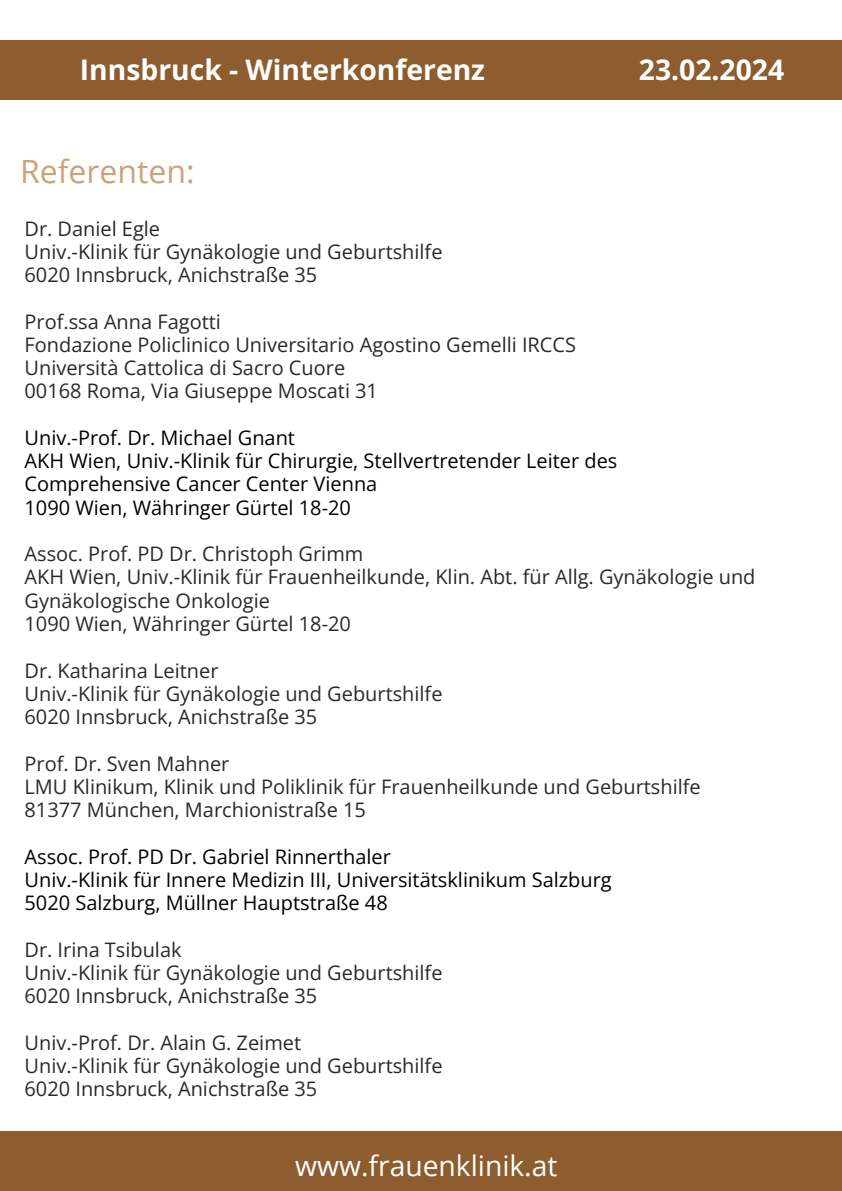
<style>
.page{position:relative;width:842px;height:1191px;background:#fff}
.page>*{position:absolute;margin:0;border:0;box-sizing:border-box;transform-origin:0 0}
.t1{font:32px "Open Sans";color:#cca279}
.t2{font:700 28.3px "Open Sans";color:#fff}
.t3{font:28.3px "Open Sans";color:#fff}
.t4{font:20px/23.2px "Open Sans";color:#2b2829}
.t5{font:20px "Open Sans";color:#000}
</style>
<div class="page">
<div style="left:0;top:40px;width:842px;height:60px;background:#8d5d30"></div>
<div style="left:0;top:1131px;width:842px;height:59px;background:#8d5d30"></div>
<p class="t2" style="left:80px;top:50px;width:407px">Innsbruck - Winterkonferenz</p>
<p class="t2" style="left:639px;top:50px;width:147px">23.02.2024</p>
<p class="t1" style="left:20px;top:149px;width:176px">Referenten:</p>
<h2 class="t4" style="left:25px;top:216px;width:137px">Dr. Daniel Egle</h2>
<h1 class="t4" style="left:25px;top:239px;width:419px">Univ.-Klinik für Gynäkologie und Geburtshilfe</h1>
<p class="t4" style="left:25px;top:263px;width:294px">6020 Innsbruck, Anichstraße 35</p>
<p class="t4" style="left:25px;top:309px;width:198px">Prof.ssa Anna Fagotti</p>
<p class="t4" style="left:25px;top:332px;width:553px">Fondazione Policlinico Universitario Agostino Gemelli IRCCS</p>
<p class="t4" style="left:25px;top:356px;width:322px">Università Cattolica di Sacro Cuore</p>
<p class="t4" style="left:25px;top:379px;width:355px">00168 Roma, Via Giuseppe Moscati 31</p>
<p class="t5" style="left:25px;top:423px;width:272px">Univ.-Prof. Dr. Michael Gnant</p>
<p class="t5" style="left:25px;top:447px;width:594px">AKH Wien, Univ.-Klinik für Chirurgie, Stellvertretender Leiter des</p>
<p class="t5" style="left:25px;top:470px;width:354px">Comprehensive Cancer Center Vienna</p>
<p class="t5" style="left:25px;top:493px;width:328px">1090 Wien, Währinger Gürtel 18-20</p>
<p class="t4" style="left:25px;top:542px;width:340px">Assoc. Prof. PD Dr. Christoph Grimm</p>
<p class="t4" style="left:25px;top:565px;width:732px">AKH Wien, Univ.-Klinik für Frauenheilkunde, Klin. Abt. für Allg. Gynäkologie und<br>Gynäkologische Onkologie</p>
<p class="t4" style="left:25px;top:611px;width:328px">1090 Wien, Währinger Gürtel 18-20</p>
<p class="t4" style="left:25px;top:658px;width:195px">Dr. Katharina Leitner</p>
<p class="t4" style="left:25px;top:681px;width:419px">Univ.-Klinik für Gynäkologie und Geburtshilfe</p>
<p class="t4" style="left:25px;top:704px;width:294px">6020 Innsbruck, Anichstraße 35</p>
<p class="t4" style="left:25px;top:751px;width:206px">Prof. Dr. Sven Mahner</p>
<p class="t4" style="left:25px;top:774px;width:678px">LMU Klinikum, Klinik und Poliklinik für Frauenheilkunde und Geburtshilfe</p>
<p class="t4" style="left:25px;top:797px;width:343px">81377 München, Marchionistraße 15</p>
<p class="t5" style="left:25px;top:842px;width:368px">Assoc. Prof. PD Dr. Gabriel Rinnerthaler</p>
<p class="t5" style="left:25px;top:865px;width:589px">Univ.-Klinik für Innere Medizin III, Universitätsklinikum Salzburg</p>
<p class="t5" style="left:25px;top:888px;width:365px">5020 Salzburg, Müllner Hauptstraße 48</p>
<p class="t4" style="left:25px;top:937px;width:159px">Dr. Irina Tsibulak</p>
<p class="t4" style="left:25px;top:960px;width:419px">Univ.-Klinik für Gynäkologie und Geburtshilfe</p>
<p class="t4" style="left:25px;top:983px;width:294px">6020 Innsbruck, Anichstraße 35</p>
<p class="t4" style="left:25px;top:1030px;width:278px">Univ.-Prof. Dr. Alain G. Zeimet</p>
<p class="t4" style="left:25px;top:1053px;width:419px">Univ.-Klinik für Gynäkologie und Geburtshilfe</p>
<p class="t4" style="left:25px;top:1076px;width:294px">6020 Innsbruck, Anichstraße 35</p>
<p class="t3" style="left:295px;top:1145px;width:264px">www.frauenklinik.at</p>
</div>
